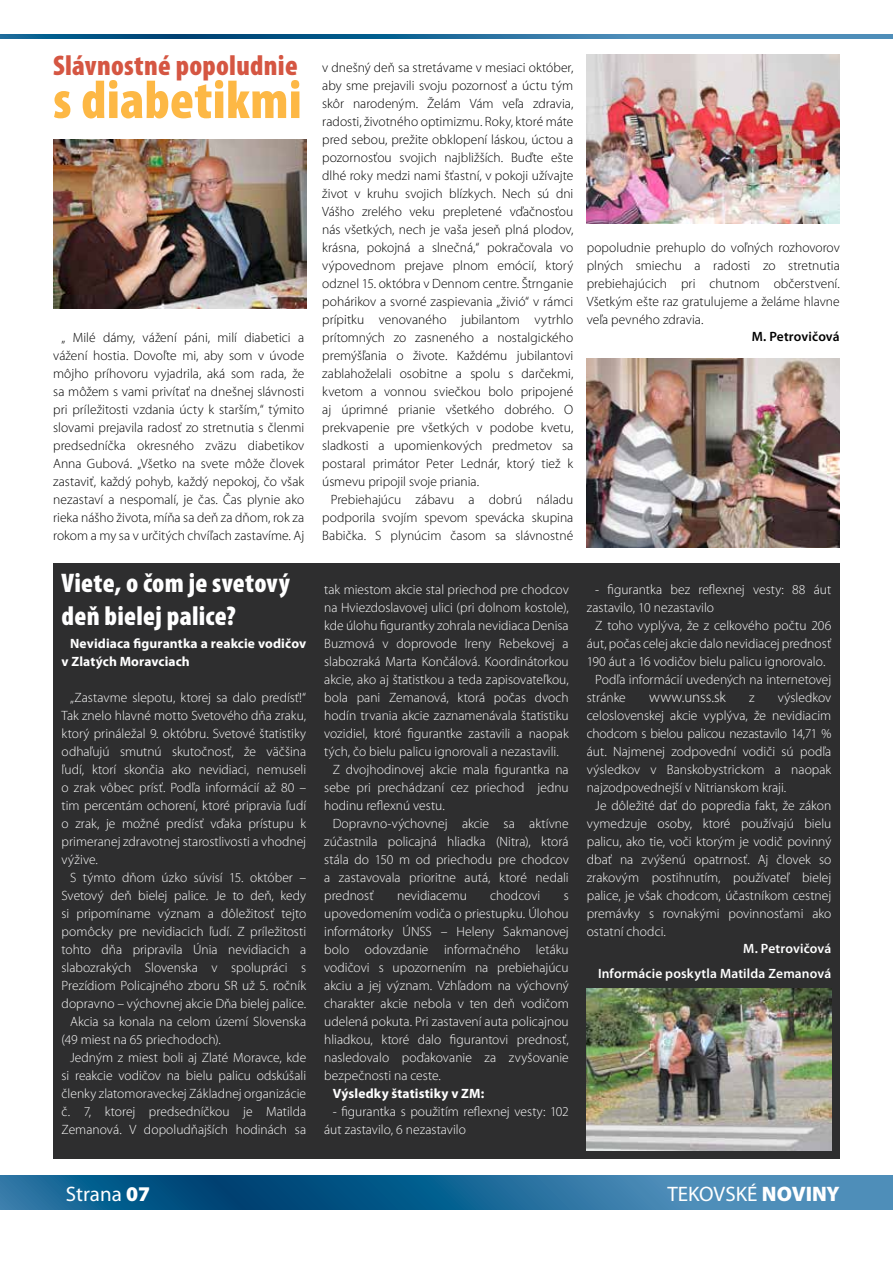
<style>
.page{position:relative;width:893px;height:1263px;background:#fff}
.page>*{position:absolute;margin:0;border:0;box-sizing:border-box;transform-origin:0 0}
.t1{font:900 condensed 54px "Mini Pro";letter-spacing:.005em;color:#fdb845}
.t2{font:900 condensed 28.5px "Mini Pro";letter-spacing:.01em;color:#d55642}
.t3{font:900 condensed 27px/32.4px "Mini Pro";letter-spacing:.01em;color:#fff}
.t4{font:21px "Mini Pro";color:#fff}
.t5{font:300 15px "Mini Pro";letter-spacing:-.005em;color:#fff}
.t6{font:300 13.5px/18px "Mini Pro";color:#fff;text-align:justify}
.t7{font:300 13.5px/18px "Mini Pro";color:#000;text-align:justify}
.t8{font:700 13.5px/18px "Mini Pro";letter-spacing:.01em;color:#fff}
.t9{font:600 13.5px/25px "Mini Pro";letter-spacing:.015em;color:#fff;text-align:right}
.t10{font:600 13.5px "Mini Pro";letter-spacing:.01em;color:#000}
.s1{font-weight:900}
</style>
<div class="page">
<svg style="left:0;top:1176px;width:893px;height:34px;background:#226c9a"></svg>
<svg style="left:0;top:34px;width:893px;height:4px;background:#246d9c"></svg>
<div style="left:53px;top:563px;width:787px;height:596px;background:#2e2e2f"></div>
<img style="left:587px;top:55px;width:253px;height:168px">
<img style="left:53px;top:140px;width:254px;height:168px">
<img style="left:587px;top:359px;width:253px;height:188px">
<img style="left:587px;top:989px;width:244px;height:161px">
<h2 class="t2" style="left:53px;top:49px;width:246px">Slávnostné popoludnie</h2>
<h1 class="t1" style="left:53px;top:70px;width:250px">s diabetikmi</h1>
<p class="t7" style="left:53px;top:329px;width:253px;text-indent:9px">„ Milé dámy, vážení páni, milí diabetici a vážení hostia. Dovoľte mi, aby som v úvode môjho príhovoru vyjadrila, aká som rada, že sa môžem s vami privítať na dnešnej slávnosti pri príležitosti vzdania úcty k starším,“ týmito slovami prejavila radosť zo stretnutia s členmi predsedníčka okresného zväzu diabetikov Anna Gubová. „Všetko na svete môže človek zastaviť, každý pohyb, každý nepokoj, čo však nezastaví a nespomalí, je čas. Čas plynie ako rieka nášho života, míňa sa deň za dňom, rok za rokom a my sa v určitých chvíľach zastavíme. Aj</p>
<h3 class="t3" style="left:62px;top:567px;width:230px">Viete, o čom je svetový deň bielej palice?</h3>
<p class="t8" style="left:62px;top:635px;width:246px;text-indent:9px">Nevidiaca figurantka a reakcie vodičov v Zlatých Moravciach</p>
<p class="t6" style="left:62px;top:689px;width:246px;text-indent:9px">„Zastavme slepotu, ktorej sa dalo predísť!“ Tak znelo hlavné motto Svetového dňa zraku, ktorý prináležal 9. októbru. Svetové štatistiky odhaľujú smutnú skutočnosť, že väčšina ľudí, ktorí skončia ako nevidiaci, nemuseli o zrak vôbec prísť. Podľa informácií až 80 – tim percentám ochorení, ktoré pripravia ľudí o zrak, je možné predísť vďaka prístupu k primeranej zdravotnej starostlivosti a vhodnej výžive.</p>
<p class="t6" style="left:70px;top:869px;width:238px">S týmto dňom úzko súvisí 15. október –</p>
<p class="t6" style="left:62px;top:887px;width:246px">Svetový deň bielej palice. Je to deň, kedy</p>
<p class="t6" style="left:62px;top:905px;width:246px">si pripomíname význam a dôležitosť tejto</p>
<p class="t6" style="left:62px;top:923px;width:246px">pomôcky pre nevidiacich ľudí. Z príležitosti</p>
<p class="t6" style="left:62px;top:941px;width:246px">tohto dňa pripravila Únia nevidiacich a</p>
<p class="t6" style="left:62px;top:959px;width:246px">slabozrakých Slovenska v spolupráci s</p>
<p class="t6" style="left:62px;top:977px;width:246px">Prezídiom Policajného zboru SR už 5. ročník</p>
<p class="t6" style="left:62px;top:995px;width:246px">dopravno – výchovnej akcie Dňa bielej palice.</p>
<p class="t6" style="left:70px;top:1013px;width:238px">Akcia sa konala na celom území Slovenska</p>
<p class="t6" style="left:62px;top:1031px;width:161px">(49 miest na 65 priechodoch).</p>
<p class="t6" style="left:70px;top:1049px;width:238px">Jedným z miest boli aj Zlaté Moravce, kde</p>
<p class="t6" style="left:62px;top:1067px;width:246px">si reakcie vodičov na bielu palicu odskúšali</p>
<p class="t6" style="left:62px;top:1085px;width:246px">členky zlatomoraveckej Základnej organizácie</p>
<p class="t6" style="left:62px;top:1103px;width:246px">č. 7, ktorej predsedníčkou je Matilda</p>
<p class="t6" style="left:62px;top:1121px;width:246px">Zemanová. V dopoludňajších hodinách sa</p>
<p class="t7" style="left:322px;top:59px;width:253px">v dnešný deň sa stretávame v mesiaci október, aby sme prejavili svoju pozornosť a úctu tým skôr narodeným. Želám Vám veľa zdravia, radosti, životného optimizmu. Roky, ktoré máte pred sebou, prežite obklopení láskou, úctou a pozornosťou svojich najbližších. Buďte ešte dlhé roky medzi nami šťastní, v pokoji užívajte život v kruhu svojich blízkych. Nech sú dni Vášho zrelého veku prepletené vďačnosťou nás všetkých, nech je vaša jeseň plná plodov, krásna, pokojná a slnečná,“ pokračovala vo výpovednom prejave plnom emócií, ktorý odznel 15. októbra v Dennom centre. Štrnganie pohárikov a svorné zaspievania „živió“ v rámci prípitku venovaného jubilantom vytrhlo prítomných zo zasneného a nostalgického premýšľania o živote. Každému jubilantovi zablahoželali osobitne a spolu s darčekmi, kvetom a vonnou sviečkou bolo pripojené aj úprimné prianie všetkého dobrého. O prekvapenie pre všetkých v podobe kvetu, sladkosti a upomienkových predmetov sa postaral primátor Peter Lednár, ktorý tiež k úsmevu pripojil svoje priania.</p>
<p class="t7" style="left:322px;top:491px;width:253px;text-indent:9px">Prebiehajúcu zábavu a dobrú náladu podporila svojím spevom spevácka skupina Babička. S plynúcim časom sa slávnostné</p>
<p class="t7" style="left:587px;top:239px;width:255px">popoludnie prehuplo do voľných rozhovorov plných smiechu a radosti zo stretnutia prebiehajúcich pri chutnom občerstvení.<br>Všetkým ešte raz gratulujeme a želáme hlavne veľa pevného zdravia.</p>
<p class="t10" style="left:752px;top:328px;width:90px">M. Petrovičová</p>
<p class="t6" style="left:324px;top:581px;width:246px">tak miestom akcie stal priechod pre chodcov</p>
<p class="t6" style="left:324px;top:599px;width:246px">na Hviezdoslavovej ulici (pri dolnom kostole),</p>
<p class="t6" style="left:324px;top:617px;width:246px">kde úlohu figurantky zohrala nevidiaca Denisa</p>
<p class="t6" style="left:324px;top:635px;width:246px">Buzmová v doprovode Ireny Rebekovej a</p>
<p class="t6" style="left:324px;top:653px;width:246px">slabozraká Marta Končálová. Koordinátorkou</p>
<p class="t6" style="left:324px;top:671px;width:246px">akcie, ako aj štatistkou a teda zapisovateľkou,</p>
<p class="t6" style="left:324px;top:689px;width:246px">bola pani Zemanová, ktorá počas dvoch</p>
<p class="t6" style="left:324px;top:707px;width:246px">hodín trvania akcie zaznamenávala štatistiku</p>
<p class="t6" style="left:324px;top:725px;width:246px">vozidiel, ktoré figurantke zastavili a naopak</p>
<p class="t6" style="left:324px;top:743px;width:236px">tých, čo bielu palicu ignorovali a nezastavili.</p>
<p class="t6" style="left:333px;top:761px;width:238px">Z dvojhodinovej akcie mala figurantka na</p>
<p class="t6" style="left:324px;top:779px;width:246px">sebe pri prechádzaní cez priechod jednu</p>
<p class="t6" style="left:324px;top:797px;width:122px">hodinu reflexnú vestu.</p>
<p class="t6" style="left:333px;top:815px;width:238px">Dopravno-výchovnej akcie sa aktívne</p>
<p class="t6" style="left:324px;top:833px;width:246px">zúčastnila policajná hliadka (Nitra), ktorá</p>
<p class="t6" style="left:324px;top:851px;width:246px">stála do 150 m od priechodu pre chodcov</p>
<p class="t6" style="left:324px;top:869px;width:246px">a zastavovala prioritne autá, ktoré nedali</p>
<p class="t6" style="left:324px;top:887px;width:51px">prednosť</p>
<p class="t6" style="left:397px;top:887px;width:71px">nevidiacemu</p>
<p class="t6" style="left:490px;top:887px;width:52px">chodcovi</p>
<p class="t6" style="left:324px;top:887px;width:246px;text-indent:239px">s upovedomením vodiča o priestupku. Úlohou informátorky ÚNSS – Heleny Sakmanovej bolo odovzdanie informačného letáku vodičovi s upozornením na prebiehajúcu akciu a jej význam. Vzhľadom na výchovný charakter akcie nebola v ten deň vodičom udelená pokuta. Pri zastavení auta policajnou hliadkou, ktoré dalo figurantovi prednosť, nasledovalo poďakovanie za zvyšovanie bezpečnosti na ceste.</p>
<p class="t8" style="left:333px;top:1084px;width:153px">Výsledky štatistiky v ZM:</p>
<p class="t6" style="left:324px;top:1102px;width:246px;text-indent:9px">- figurantka s použitím reflexnej vesty: 102 áut zastavilo, 6 nezastavilo</p>
<p class="t6" style="left:587px;top:580px;width:246px;text-indent:9px">- figurantka bez reflexnej vesty: 88 áut zastavilo, 10 nezastavilo</p>
<p class="t6" style="left:595px;top:616px;width:238px">Z toho vyplýva, že z celkového počtu 206</p>
<p class="t6" style="left:587px;top:634px;width:246px">áut, počas celej akcie dalo nevidiacej prednosť</p>
<p class="t6" style="left:587px;top:652px;width:240px">190 áut a 16 vodičov bielu palicu ignorovalo.</p>
<p class="t6" style="left:595px;top:670px;width:238px">Podľa informácií uvedených na internetovej</p>
<p class="t6" style="left:587px;top:688px;width:41px">stránke</p>
<p class="t5" style="left:649px;top:689px;width:78px">www.unss.sk</p>
<p class="t6" style="left:749px;top:689px;width:7px">z</p>
<p class="t6" style="left:587px;top:689px;width:246px;text-indent:191px">výsledkov celoslovenskej akcie vyplýva, že nevidiacim chodcom s bielou palicou nezastavilo 14,71 % áut. Najmenej zodpovední vodiči sú podľa výsledkov v Banskobystrickom a naopak najzodpovednejší v Nitrianskom kraji.</p>
<p class="t6" style="left:587px;top:797px;width:246px;text-indent:9px">Je dôležité dať do popredia fakt, že zákon vymedzuje osoby, ktoré používajú bielu palicu, ako tie, voči ktorým je vodič povinný dbať na zvýšenú opatrnosť. Aj človek so zrakovým postihnutím, používateľ bielej palice, je však chodcom, účastníkom cestnej premávky s rovnakými povinnosťami ako ostatní chodci.</p>
<p class="t9" style="left:598px;top:936px;width:235px">M. Petrovičová<br>Informácie poskytla Matilda Zemanová</p>
<h3 class="t4" style="left:66px;top:1182px;width:86px">Strana <span class="s1">07</span></h3>
<h3 class="t4" style="left:667px;top:1182px;width:174px">TEKOVSKÉ <span class="s1">NOVINY</span></h3>
</div>
